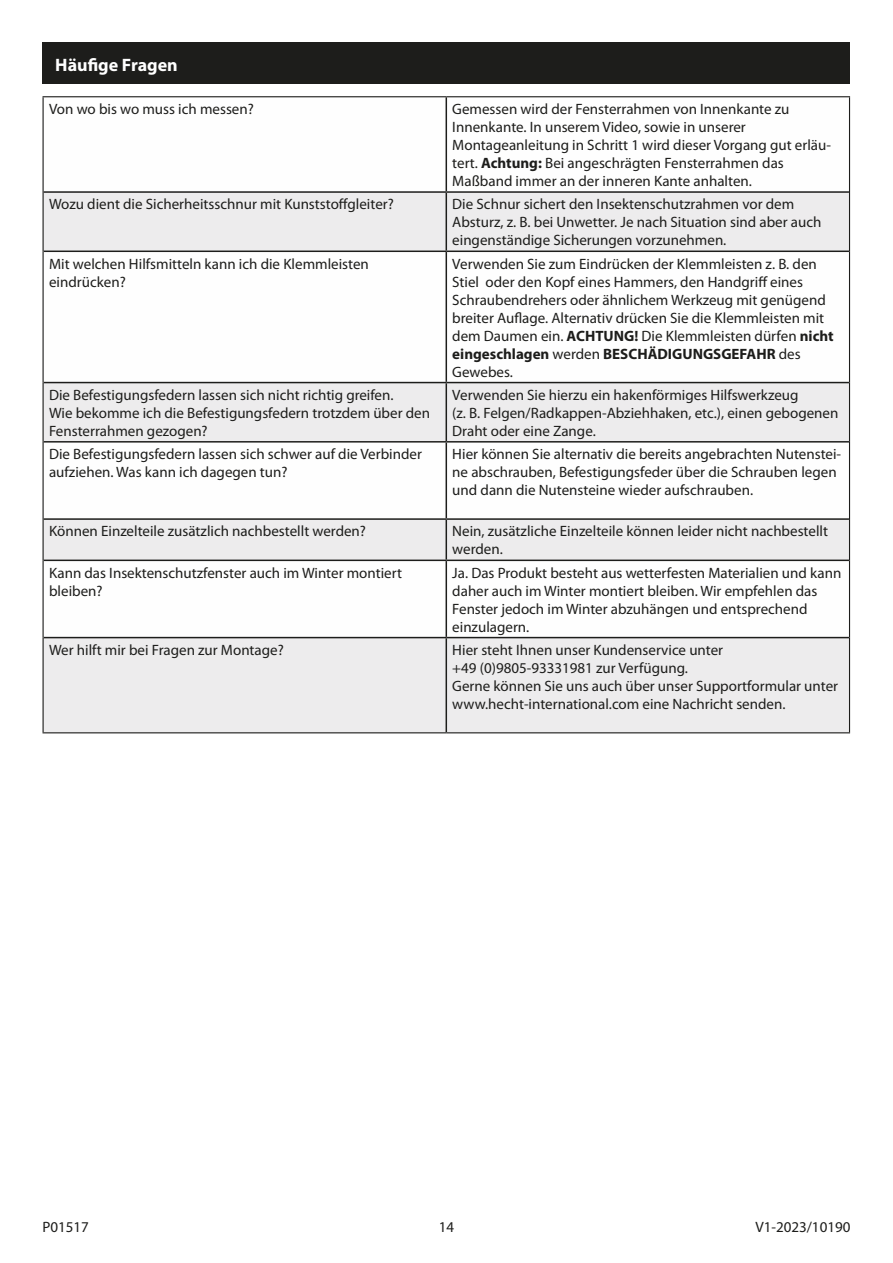
<style>
.page{position:relative;width:893px;height:1263px;background:#fff}
.page>*{position:absolute;margin:0;border:0;box-sizing:border-box;transform-origin:0 0}
.Überschrift_Balken_k{font:700 18px "Myriad Pro";color:#fff}
.Fließtext{font:15px/18px "Myriad Pro";color:#1d1d1b}
.Seitennummerierung{font:15px "Myriad Pro";color:#1d1d1b}
.s1{font-weight:700}
</style>
<div class="page">
<div style="left:43px;top:43px;width:807px;height:41px;background:#1d1d1b"></div>
<svg style="left:44px;top:193px;width:805px;height:539px"></svg>
<hr style="left:43px;top:96px;width:403px;height:1px;background:#1d1d1b">
<hr style="left:43px;top:97px;width:1px;height:95px;background:#1d1d1b">
<hr style="left:446px;top:96px;width:404px;height:1px;background:#1d1d1b">
<hr style="left:849px;top:97px;width:1px;height:95px;background:#1d1d1b">
<hr style="left:43px;top:192px;width:1px;height:59px;background:#1d1d1b">
<hr style="left:849px;top:192px;width:1px;height:59px;background:#1d1d1b">
<hr style="left:43px;top:251px;width:1px;height:132px;background:#1d1d1b">
<hr style="left:849px;top:251px;width:1px;height:132px;background:#1d1d1b">
<hr style="left:43px;top:383px;width:1px;height:59px;background:#1d1d1b">
<hr style="left:849px;top:383px;width:1px;height:59px;background:#1d1d1b">
<hr style="left:43px;top:442px;width:1px;height:77px;background:#1d1d1b">
<hr style="left:849px;top:442px;width:1px;height:77px;background:#1d1d1b">
<hr style="left:43px;top:519px;width:1px;height:41px;background:#1d1d1b">
<hr style="left:849px;top:519px;width:1px;height:41px;background:#1d1d1b">
<hr style="left:43px;top:560px;width:1px;height:78px;background:#1d1d1b">
<hr style="left:849px;top:560px;width:1px;height:78px;background:#1d1d1b">
<hr style="left:43px;top:638px;width:1px;height:94px;background:#1d1d1b">
<hr style="left:849px;top:638px;width:1px;height:94px;background:#1d1d1b">
<hr style="left:43px;top:732px;width:403px;height:1px;background:#1d1d1b">
<hr style="left:446px;top:732px;width:404px;height:1px;background:#1d1d1b">
<hr style="left:446px;top:97px;width:1px;height:94px;background:#1d1d1b">
<hr style="left:44px;top:191px;width:402px;height:2px;background:#1d1d1b">
<hr style="left:446px;top:191px;width:403px;height:2px;background:#1d1d1b">
<hr style="left:446px;top:193px;width:1px;height:58px;background:#1d1d1b">
<hr style="left:44px;top:251px;width:402px;height:1px;background:#1d1d1b">
<hr style="left:446px;top:251px;width:403px;height:1px;background:#1d1d1b">
<hr style="left:446px;top:252px;width:1px;height:130px;background:#1d1d1b">
<hr style="left:44px;top:382px;width:402px;height:1px;background:#1d1d1b">
<hr style="left:446px;top:382px;width:403px;height:1px;background:#1d1d1b">
<hr style="left:446px;top:383px;width:1px;height:58px;background:#1d1d1b">
<hr style="left:44px;top:441px;width:402px;height:2px;background:#1d1d1b">
<hr style="left:446px;top:441px;width:403px;height:2px;background:#1d1d1b">
<hr style="left:446px;top:443px;width:1px;height:75px;background:#1d1d1b">
<hr style="left:44px;top:518px;width:402px;height:2px;background:#1d1d1b">
<hr style="left:446px;top:518px;width:403px;height:2px;background:#1d1d1b">
<hr style="left:446px;top:520px;width:1px;height:40px;background:#1d1d1b">
<hr style="left:44px;top:560px;width:402px;height:1px;background:#1d1d1b">
<hr style="left:446px;top:560px;width:403px;height:1px;background:#1d1d1b">
<hr style="left:446px;top:561px;width:1px;height:76px;background:#1d1d1b">
<hr style="left:44px;top:637px;width:402px;height:1px;background:#1d1d1b">
<hr style="left:446px;top:637px;width:403px;height:1px;background:#1d1d1b">
<hr style="left:446px;top:638px;width:1px;height:94px;background:#1d1d1b">
<p class="Überschrift_Balken_k" style="left:55px;top:53px;width:124px">Häufige Fragen</p>
<p class="Fließtext" style="left:49px;top:100px;width:206px">Von wo bis wo muss ich messen?</p>
<p class="Fließtext" style="left:452px;top:100px;width:380px">Gemessen wird der Fensterrahmen von Innenkante zu Innenkante. In unserem Video, sowie in unserer Montageanleitung in Schritt 1 wird dieser Vorgang gut erläu&shy;tert. <span class="s1">Achtung:</span> Bei angeschrägten Fensterrahmen das</p>
<p class="Fließtext" style="left:452px;top:172px;width:301px">Maßband immer an der inneren Kante anhalten.</p>
<p class="Fließtext" style="left:49px;top:195px;width:346px">Wozu dient die Sicherheitsschnur mit Kunststoffgleiter?</p>
<p class="Fließtext" style="left:452px;top:195px;width:343px">Die Schnur sichert den Insektenschutzrahmen vor dem</p>
<p class="Fließtext" style="left:452px;top:213px;width:371px">Absturz, z. B. bei Unwetter. Je nach Situation sind aber auch eingenständige Sicherungen vorzunehmen.</p>
<p class="Fließtext" style="left:49px;top:254px;width:321px">Mit welchen Hilfsmitteln kann ich die Klemmleisten</p>
<p class="Fließtext" style="left:49px;top:272px;width:78px">eindrücken?</p>
<p class="Fließtext" style="left:452px;top:254px;width:366px">Verwenden Sie zum Eindrücken der Klemmleisten z. B. den</p>
<p class="Fließtext" style="left:452px;top:272px;width:383px">Stiel oder den Kopf eines Hammers, den Handgriff eines Schraubendrehers oder ähnlichem Werkzeug mit genügend breiter Auflage. Alternativ drücken Sie die Klemmleisten mit dem Daumen ein. <span class="s1">ACHTUNG!</span> Die Klemmleisten dürfen <span class="s1">nicht eingeschlagen</span> werden <span class="s1">BESCHÄDIGUNGSGEFAHR</span> des</p>
<p class="Fließtext" style="left:452px;top:362px;width:62px">Gewebes.</p>
<p class="Fließtext" style="left:49px;top:385px;width:346px">Die Befestigungsfedern lassen sich nicht richtig greifen.</p>
<p class="Fließtext" style="left:49px;top:403px;width:382px">Wie bekomme ich die Befestigungsfedern trotzdem über den<br>Fensterrahmen gezogen?</p>
<p class="Fließtext" style="left:452px;top:385px;width:348px">Verwenden Sie hierzu ein hakenförmiges Hilfswerkzeug</p>
<p class="Fließtext" style="left:452px;top:403px;width:388px">(z. B. Felgen/Radkappen-Abziehhaken, etc.), einen gebogenen<br>Draht oder eine Zange.</p>
<p class="Fließtext" style="left:49px;top:445px;width:374px">Die Befestigungsfedern lassen sich schwer auf die Verbinder aufziehen. Was kann ich dagegen tun?</p>
<p class="Fließtext" style="left:452px;top:445px;width:390px">Hier können Sie alternativ die bereits angebrachten Nutenstei&shy;ne abschrauben, Befestigungsfeder über die Schrauben legen und dann die Nutensteine wieder aufschrauben.</p>
<p class="Fließtext" style="left:49px;top:522px;width:318px">Können Einzelteile zusätzlich nachbestellt werden?</p>
<p class="Fließtext" style="left:452px;top:522px;width:377px">Nein, zusätzliche Einzelteile können leider nicht nachbestellt werden.</p>
<p class="Fließtext" style="left:49px;top:563px;width:354px">Kann das Insektenschutzfenster auch im Winter montiert bleiben?</p>
<p class="Fließtext" style="left:452px;top:563px;width:390px">Ja. Das Produkt besteht aus wetterfesten Materialien und kann daher auch im Winter montiert bleiben. Wir empfehlen das<br>Fenster jedoch im Winter abzuhängen und entsprechend</p>
<p class="Fließtext" style="left:452px;top:617px;width:79px">einzulagern.</p>
<p class="Fließtext" style="left:49px;top:640px;width:236px">Wer hilft mir bei Fragen zur Montage?</p>
<p class="Fließtext" style="left:452px;top:640px;width:272px">Hier steht Ihnen unser Kundenservice unter</p>
<p class="Fließtext" style="left:452px;top:658px;width:237px">+49 (0)9805-93331981 zur Verfügung.</p>
<p class="Fließtext" style="left:452px;top:676px;width:387px">Gerne können Sie uns auch über unser Supportformular unter www.hecht-international.com eine Nachricht senden.</p>
<p class="Fließtext" style="left:43px;top:1217px;width:48px">P01517</p>
<p class="Seitennummerierung" style="left:439px;top:1217px;width:17px">14</p>
<p class="Fließtext" style="left:755px;top:1217px;width:97px">V1-2023/10190</p>
</div>
